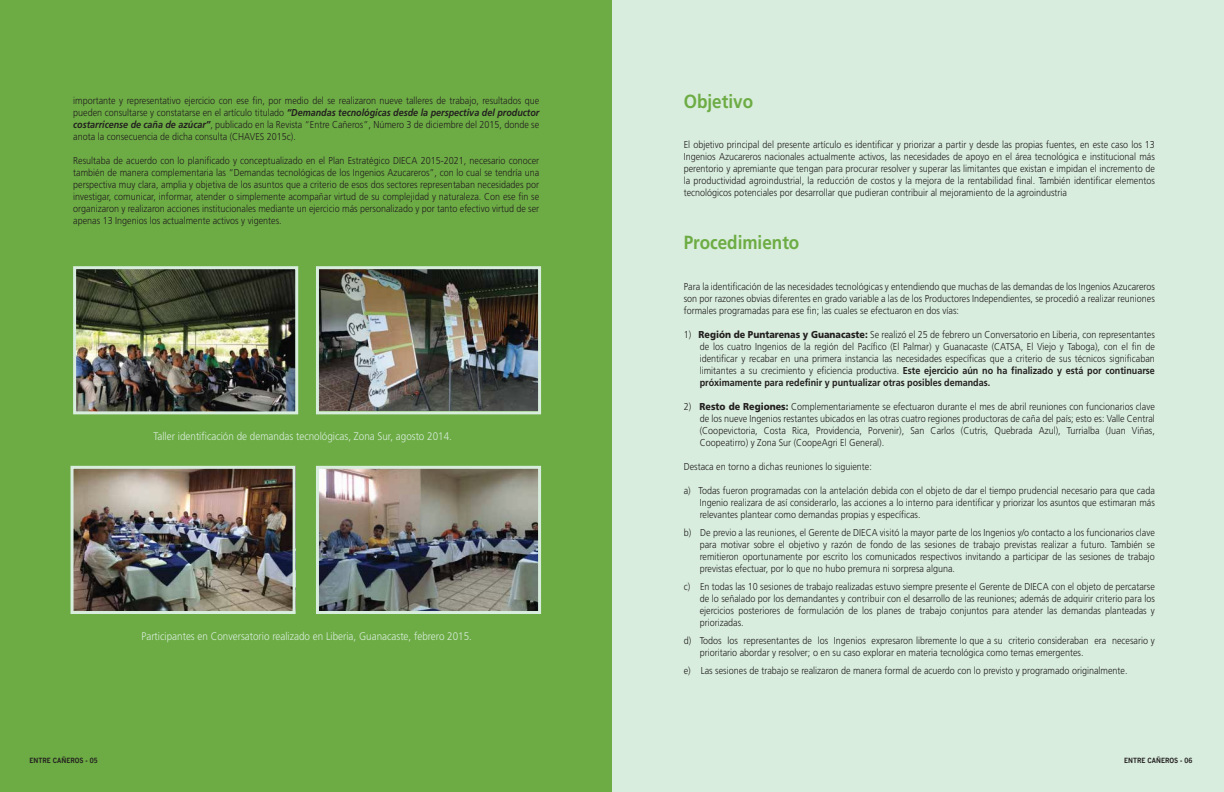
<style>
.page{position:relative;width:1224px;height:792px;background:#fff}
.page>*{position:absolute;margin:0;border:0;box-sizing:border-box;transform-origin:0 0}
.t1{font:700 19px "Frutiger";color:#6dac44;scale:.9 1}
.t2{font:300 11px "Frutiger";color:#d8eddd;scale:.9 1}
.t3{font:300 10px/12px "Frutiger";color:#231f20;text-align:justify;scale:.9 1}
.t4{font:700 7px "News Gothic";color:#231f20;scale:.9 1}
.s1{font-weight:700;font-style:italic}
.s2{font-weight:900}
.s3{font-weight:700}
</style>
<div class="page">
<div style="left:0;top:0;width:612px;height:792px;background:#6dac44"></div>
<div style="left:613px;top:0;width:611px;height:792px;background:#d8eddd"></div>
<img style="left:320px;top:270px;width:217px;height:140px">
<img style="left:77px;top:270px;width:217px;height:140px">
<img style="left:75px;top:470px;width:217px;height:140px">
<img style="left:320px;top:470px;width:217px;height:140px">
<div style="left:73px;top:266px;width:225px;height:148px;border:3px solid #d8eddd"></div>
<div style="left:316px;top:266px;width:225px;height:148px;border:3px solid #d8eddd"></div>
<div style="left:316px;top:466px;width:225px;height:148px;border:3px solid #d8eddd"></div>
<div style="left:71px;top:466px;width:225px;height:148px;border:3px solid #d8eddd"></div>
<p class="t3" style="left:73px;top:95px;width:519px">importante y representativo ejercicio con ese fin, por medio del se realizaron nueve talleres de trabajo, resultados que pueden consultarse y constatarse en el artículo titulado <span class="s1">“Demandas tecnológicas desde la perspectiva del productor costarricense de caña de azúcar”</span>, publicado en la Revista “Entre Cañeros”, Número 3 de diciembre del 2015, donde se anota la consecuencia de dicha consulta (CHAVES 2015c).</p>
<p class="t3" style="left:73px;top:155px;width:519px">Resultaba de acuerdo con lo planificado y conceptualizado en el Plan Estratégico DIECA 2015-2021, necesario conocer también de manera complementaria las “Demandas tecnológicas de los Ingenios Azucareros”, con lo cual se tendría una perspectiva muy clara, amplia y objetiva de los asuntos que a criterio de esos dos sectores representaban necesidades por investigar, comunicar, informar, atender o simplemente acompañar virtud de su complejidad y naturaleza. Con ese fin se organizaron y realizaron acciones institucionales mediante un ejercicio más personalizado y por tanto efectivo virtud de ser apenas 13 Ingenios los actualmente activos y vigentes.</p>
<p class="t2" style="left:154px;top:430px;width:333px">Taller identificación de demandas tecnológicas, Zona Sur, agosto 2014.</p>
<p class="t2" style="left:141px;top:630px;width:369px">Participantes en Conversatorio realizado en Liberia, Guanacaste, febrero 2015.</p>
<h1 class="t1" style="left:684px;top:91px;width:79px">Objetivo</h1>
<p class="t3" style="left:684px;top:139px;width:525px">El objetivo principal del presente artículo es identificar y priorizar a partir y desde las propias fuentes, en este caso los 13<br>Ingenios Azucareros nacionales actualmente activos, las necesidades de apoyo en el área tecnológica e institucional más perentorio y apremiante que tengan para procurar resolver y superar las limitantes que existan e impidan el incremento de la productividad agroindustrial, la reducción de costos y la mejora de la rentabilidad final. También identificar elementos tecnológicos potenciales por desarrollar que pudieran contribuir al mejoramiento de la agroindustria</p>
<h1 class="t1" style="left:684px;top:231px;width:130px">Procedimiento</h1>
<p class="t3" style="left:684px;top:280px;width:525px">Para la identificación de las necesidades tecnológicas y entendiendo que muchas de las demandas de los Ingenios Azucareros son por razones obvias diferentes en grado variable a las de los Productores Independientes, se procedió a realizar reuniones formales programadas para ese fin; las cuales se efectuaron en dos vías:</p>
<p class="t3" style="left:700px;top:328px;width:507px;text-indent:-16px">1) <span class="s2">Región de Puntarenas y Guanacaste:</span> Se realizó el 25 de febrero un Conversatorio en Liberia, con representantes de los cuatro Ingenios de la región del Pacífico (El Palmar) y Guanacaste (CATSA, El Viejo y Taboga), con el fin de identificar y recabar en una primera instancia las necesidades específicas que a criterio de sus técnicos significaban limitantes a su crecimiento y eficiencia productiva. <span class="s3">Este ejercicio aún no ha finalizado y está por continuarse próximamente para redefinir y puntualizar otras posibles demandas.</span></p>
<p class="t3" style="left:700px;top:400px;width:507px;text-indent:-16px">2) <span class="s2">Resto de Regiones:</span> Complementariamente se efectuaron durante el mes de abril reuniones con funcionarios clave de los nueve Ingenios restantes ubicados en las otras cuatro regiones productoras de caña del país; esto es: Valle Central (Coopevictoria, Costa Rica, Providencia, Porvenir), San Carlos (Cutris, Quebrada Azul), Turrialba (Juan Viñas, Coopeatirro) y Zona Sur (CoopeAgri El General).</p>
<p class="t3" style="left:684px;top:460px;width:210px">Destaca en torno a dichas reuniones lo siguiente:</p>
<p class="t3" style="left:700px;top:484px;width:507px;text-indent:-16px">a) Todas fueron programadas con la antelación debida con el objeto de dar el tiempo prudencial necesario para que cada Ingenio realizara de así considerarlo, las acciones a lo interno para identificar y priorizar los asuntos que estimaran más relevantes plantear como demandas propias y específicas.</p>
<p class="t3" style="left:700px;top:526px;width:507px;text-indent:-16px">b) De previo a las reuniones, el Gerente de DIECA visitó la mayor parte de los Ingenios y/o contacto a los funcionarios clave para motivar sobre el objetivo y razón de fondo de las sesiones de trabajo previstas realizar a futuro. También se remitieron oportunamente por escrito los comunicados respectivos invitando a participar de las sesiones de trabajo previstas efectuar, por lo que no hubo premura ni sorpresa alguna.</p>
<p class="t3" style="left:700px;top:580px;width:507px;text-indent:-16px">c) En todas las 10 sesiones de trabajo realizadas estuvo siempre presente el Gerente de DIECA con el objeto de percatarse de lo señalado por los demandantes y contribuir con el desarrollo de las reuniones; además de adquirir criterio para los ejercicios posteriores de formulación de los planes de trabajo conjuntos para atender las demandas planteadas y priorizadas.</p>
<p class="t3" style="left:700px;top:634px;width:507px;text-indent:-16px">d) Todos los representantes de los Ingenios expresaron libremente lo que a su criterio consideraban era necesario y prioritario abordar y resolver; o en su caso explorar en materia tecnológica como temas emergentes.</p>
<p class="t3" style="left:684px;top:664px;width:495px">e) Las sesiones de trabajo se realizaron de manera formal de acuerdo con lo previsto y programado originalmente.</p>
<p class="t4" style="left:30px;top:757px;width:77px">ENTRE CAÑEROS - 05</p>
<p class="t4" style="left:1124px;top:757px;width:77px">ENTRE CAÑEROS - 06</p>
</div>
